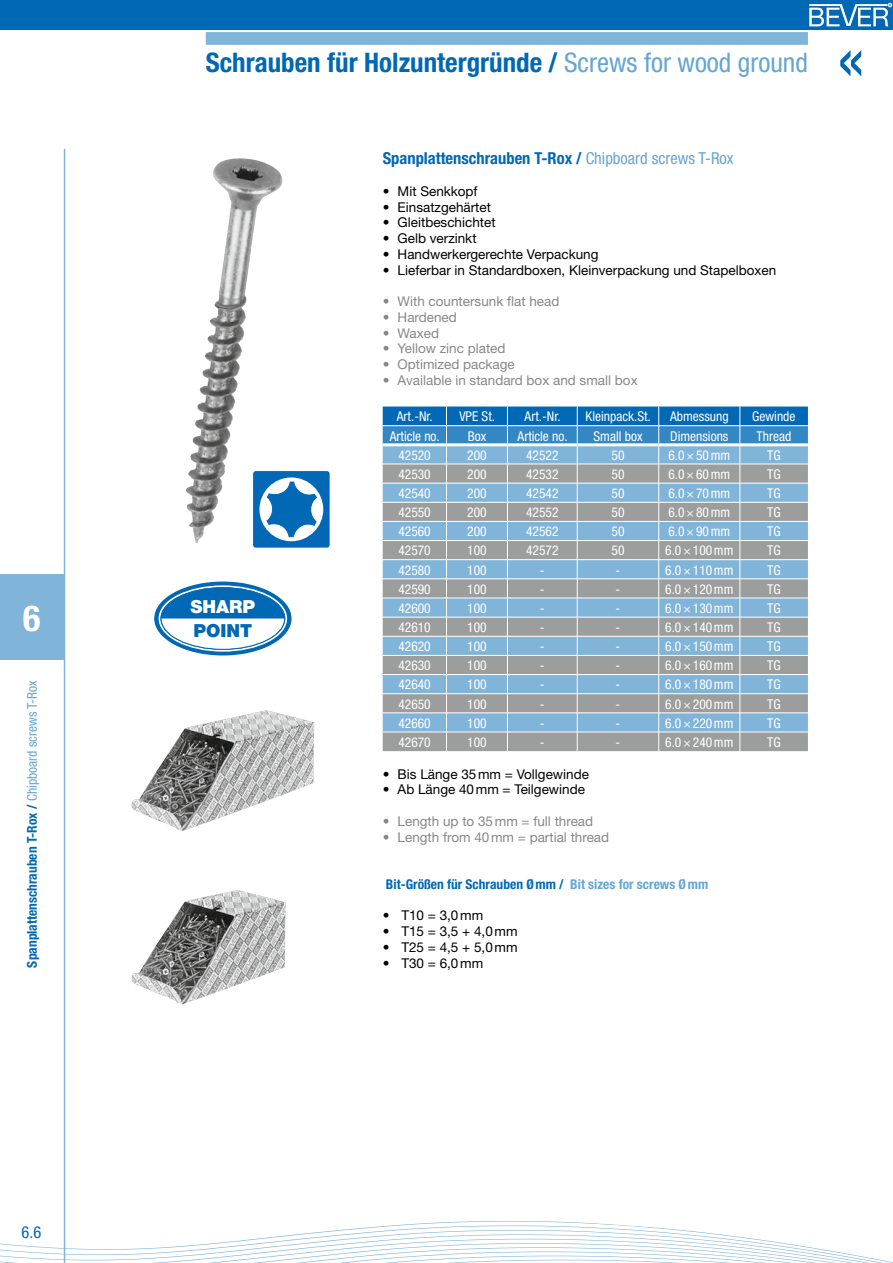
<style>
.page{position:relative;width:893px;height:1263px;background:#fff}
.page>*{position:absolute;margin:0;border:0;box-sizing:border-box;transform-origin:0 0}
.t1{font:700 condensed 36px "Helvetica Neue";color:#fff}
.t2{font:700 condensed 27px "Helvetica Neue";color:#0068b4}
.t3{font:900 18px "Helvetica Neue";color:#fff}
.t4{font:900 18px "Helvetica Neue";color:#0068b4}
.t5{font:700 condensed 16.5px "Helvetica Neue";color:#0068b4}
.t6{font:condensed 16.5px "Helvetica Neue";color:#0068b4}
.t7{font:condensed 13.5px "Helvetica Neue";color:#fff}
.t8{font:13.5px "Helvetica Neue";color:#000}
.t9{font:13.5px "Helvetica Neue";color:#878786}
.t10{font:700 condensed 13.5px "Helvetica Neue";color:#0068b4}
.s1{font-weight:400;color:#66a5d2}
.s2{color:#66a5d2}
</style>
<div class="page">
<div style="left:0;top:0;width:893px;height:30px;background:#0068b4"></div>
<svg style="left:809px;top:2px;width:84px;height:25px"></svg>
<svg style="left:0;top:1214px;width:893px;height:49px"></svg>
<svg style="left:383px;top:406px;width:425px;height:345px;background:#88a8bf"></svg>
<hr style="left:383px;top:443px;width:63px;height:3px;background:#fff">
<hr style="left:446px;top:443px;width:61px;height:3px;background:#fff">
<hr style="left:507px;top:443px;width:70px;height:3px;background:#fff">
<hr style="left:577px;top:443px;width:82px;height:3px;background:#fff">
<hr style="left:659px;top:443px;width:81px;height:3px;background:#fff">
<hr style="left:740px;top:443px;width:68px;height:3px;background:#fff">
<div style="left:206px;top:32px;width:602px;height:13px;background:#80b4d9"></div>
<div style="left:0;top:574px;width:64px;height:85px;background:#80b4d9"></div>
<hr style="left:64px;top:149px;width:1px;height:1114px;background:#80b4d9">
<img style="left:213px;top:158px;width:25px;height:45px">
<div style="left:253px;top:471px;width:77px;height:77px;background:#0068b4;border-radius:3px"></div>
<div style="left:259px;top:477px;width:64px;height:64px;background:#fff;border-radius:50%"></div>
<svg style="left:267px;top:482px;width:50px;height:55px"></svg>
<svg style="left:154px;top:581px;width:138px;height:74px"></svg>
<div style="left:159px;top:585px;width:128px;height:67px;border:2px solid #fff;border-radius:50%"></div>
<div style="left:161px;top:588px;width:124px;height:61px;background:#fff;border-radius:50%"></div>
<svg style="left:161px;top:588px;width:124px;height:30px;background:#1e79bc"></svg>
<img style="left:132px;top:710px;width:182px;height:121px">
<img style="left:132px;top:890px;width:154px;height:114px">
<h1 class="t1" style="left:23px;top:596px;width:19px">6</h1>
<p class="t10" style="left:24px;top:967px;width:289px;rotate:-90deg">Spanplattenschrauben T-Rox / <span class="s1">Chipboard screws T-Rox</span></p>
<p class="t6" style="left:22px;top:1222px;width:21px">6.6</p>
<h2 class="t2" style="left:206px;top:47px;width:604px">Schrauben für Holzuntergründe / <span class="s1">Screws for wood ground</span></h2>
<h3 class="t3" style="left:190px;top:595px;width:66px">SHARP</h3>
<h3 class="t4" style="left:193px;top:620px;width:60px">POINT</h3>
<p class="t5" style="left:383px;top:148px;width:352px">Spanplattenschrauben T-Rox / <span class="s1">Chipboard screws T-Rox</span></p>
<p class="t8" style="left:383px;top:183px;width:96px">• Mit Senkkopf</p>
<p class="t8" style="left:383px;top:199px;width:110px">• Einsatzgehärtet</p>
<p class="t8" style="left:383px;top:214px;width:114px">• Gleitbeschichtet</p>
<p class="t8" style="left:383px;top:230px;width:95px">• Gelb verzinkt</p>
<p class="t8" style="left:383px;top:246px;width:217px">• Handwerkergerechte Verpackung</p>
<p class="t8" style="left:383px;top:262px;width:395px">• Lieferbar in Standardboxen, Kleinverpackung und Stapelboxen</p>
<p class="t9" style="left:383px;top:293px;width:178px">• With countersunk flat head</p>
<p class="t9" style="left:383px;top:309px;width:76px">• Hardened</p>
<p class="t9" style="left:383px;top:325px;width:58px">• Waxed</p>
<p class="t9" style="left:383px;top:340px;width:124px">• Yellow zinc plated</p>
<p class="t9" style="left:383px;top:356px;width:134px">• Optimized package</p>
<p class="t9" style="left:383px;top:372px;width:256px">• Available in standard box and small box</p>
<p class="t7" style="left:397px;top:409px;width:37px">Art.-Nr.</p>
<p class="t7" style="left:459px;top:409px;width:37px">VPE St.</p>
<p class="t7" style="left:525px;top:409px;width:37px">Art.-Nr.</p>
<p class="t7" style="left:586px;top:409px;width:67px">Kleinpack.St.</p>
<p class="t7" style="left:670px;top:409px;width:60px">Abmessung</p>
<p class="t7" style="left:752px;top:409px;width:45px">Gewinde</p>
<p class="t7" style="left:390px;top:428px;width:51px">Article no.</p>
<p class="t7" style="left:468px;top:428px;width:20px">Box</p>
<p class="t7" style="left:518px;top:428px;width:51px">Article no.</p>
<p class="t7" style="left:593px;top:428px;width:50px">Small box</p>
<p class="t7" style="left:670px;top:428px;width:60px">Dimensions</p>
<p class="t7" style="left:756px;top:428px;width:36px">Thread</p>
<p class="t7" style="left:398px;top:447px;width:34px">42520</p>
<p class="t7" style="left:467px;top:447px;width:21px">200</p>
<p class="t7" style="left:526px;top:447px;width:34px">42522</p>
<p class="t7" style="left:611px;top:447px;width:14px">50</p>
<p class="t7" style="left:668px;top:447px;width:63px">6.0×50mm</p>
<p class="t7" style="left:767px;top:447px;width:15px">TG</p>
<p class="t7" style="left:398px;top:466px;width:34px">42530</p>
<p class="t7" style="left:467px;top:466px;width:21px">200</p>
<p class="t7" style="left:526px;top:466px;width:34px">42532</p>
<p class="t7" style="left:611px;top:466px;width:14px">50</p>
<p class="t7" style="left:668px;top:466px;width:63px">6.0×60mm</p>
<p class="t7" style="left:767px;top:466px;width:15px">TG</p>
<p class="t7" style="left:398px;top:485px;width:34px">42540</p>
<p class="t7" style="left:467px;top:485px;width:21px">200</p>
<p class="t7" style="left:526px;top:485px;width:34px">42542</p>
<p class="t7" style="left:611px;top:485px;width:14px">50</p>
<p class="t7" style="left:668px;top:485px;width:63px">6.0×70mm</p>
<p class="t7" style="left:767px;top:485px;width:15px">TG</p>
<p class="t7" style="left:398px;top:505px;width:34px">42550</p>
<p class="t7" style="left:467px;top:505px;width:21px">200</p>
<p class="t7" style="left:526px;top:505px;width:34px">42552</p>
<p class="t7" style="left:611px;top:505px;width:14px">50</p>
<p class="t7" style="left:668px;top:505px;width:63px">6.0×80mm</p>
<p class="t7" style="left:767px;top:505px;width:15px">TG</p>
<p class="t7" style="left:398px;top:524px;width:34px">42560</p>
<p class="t7" style="left:467px;top:524px;width:21px">200</p>
<p class="t7" style="left:526px;top:524px;width:34px">42562</p>
<p class="t7" style="left:611px;top:524px;width:14px">50</p>
<p class="t7" style="left:668px;top:524px;width:63px">6.0×90mm</p>
<p class="t7" style="left:767px;top:524px;width:15px">TG</p>
<p class="t7" style="left:398px;top:543px;width:34px">42570</p>
<p class="t7" style="left:467px;top:543px;width:21px">100</p>
<p class="t7" style="left:526px;top:543px;width:34px">42572</p>
<p class="t7" style="left:611px;top:543px;width:14px">50</p>
<p class="t7" style="left:665px;top:543px;width:70px">6.0×100mm</p>
<p class="t7" style="left:767px;top:543px;width:15px">TG</p>
<p class="t7" style="left:398px;top:562px;width:34px">42580</p>
<p class="t7" style="left:467px;top:562px;width:21px">100</p>
<p class="t7" style="left:540px;top:562px;width:6px">-</p>
<p class="t7" style="left:616px;top:562px;width:6px">-</p>
<p class="t7" style="left:665px;top:562px;width:70px">6.0×110mm</p>
<p class="t7" style="left:767px;top:562px;width:15px">TG</p>
<p class="t7" style="left:398px;top:581px;width:34px">42590</p>
<p class="t7" style="left:467px;top:581px;width:21px">100</p>
<p class="t7" style="left:540px;top:581px;width:6px">-</p>
<p class="t7" style="left:616px;top:581px;width:6px">-</p>
<p class="t7" style="left:665px;top:581px;width:70px">6.0×120mm</p>
<p class="t7" style="left:767px;top:581px;width:15px">TG</p>
<p class="t7" style="left:398px;top:600px;width:34px">42600</p>
<p class="t7" style="left:467px;top:600px;width:21px">100</p>
<p class="t7" style="left:540px;top:600px;width:6px">-</p>
<p class="t7" style="left:616px;top:600px;width:6px">-</p>
<p class="t7" style="left:665px;top:600px;width:70px">6.0×130mm</p>
<p class="t7" style="left:767px;top:600px;width:15px">TG</p>
<p class="t7" style="left:398px;top:619px;width:34px">42610</p>
<p class="t7" style="left:467px;top:619px;width:21px">100</p>
<p class="t7" style="left:540px;top:619px;width:6px">-</p>
<p class="t7" style="left:616px;top:619px;width:6px">-</p>
<p class="t7" style="left:665px;top:619px;width:70px">6.0×140mm</p>
<p class="t7" style="left:767px;top:619px;width:15px">TG</p>
<p class="t7" style="left:398px;top:639px;width:34px">42620</p>
<p class="t7" style="left:467px;top:639px;width:21px">100</p>
<p class="t7" style="left:540px;top:639px;width:6px">-</p>
<p class="t7" style="left:616px;top:639px;width:6px">-</p>
<p class="t7" style="left:665px;top:639px;width:70px">6.0×150mm</p>
<p class="t7" style="left:767px;top:639px;width:15px">TG</p>
<p class="t7" style="left:398px;top:658px;width:34px">42630</p>
<p class="t7" style="left:467px;top:658px;width:21px">100</p>
<p class="t7" style="left:540px;top:658px;width:6px">-</p>
<p class="t7" style="left:616px;top:658px;width:6px">-</p>
<p class="t7" style="left:665px;top:658px;width:70px">6.0×160mm</p>
<p class="t7" style="left:767px;top:658px;width:15px">TG</p>
<p class="t7" style="left:398px;top:677px;width:34px">42640</p>
<p class="t7" style="left:467px;top:677px;width:21px">100</p>
<p class="t7" style="left:540px;top:677px;width:6px">-</p>
<p class="t7" style="left:616px;top:677px;width:6px">-</p>
<p class="t7" style="left:665px;top:677px;width:70px">6.0×180mm</p>
<p class="t7" style="left:767px;top:677px;width:15px">TG</p>
<p class="t7" style="left:398px;top:696px;width:34px">42650</p>
<p class="t7" style="left:467px;top:696px;width:21px">100</p>
<p class="t7" style="left:540px;top:696px;width:6px">-</p>
<p class="t7" style="left:616px;top:696px;width:6px">-</p>
<p class="t7" style="left:665px;top:696px;width:70px">6.0×200mm</p>
<p class="t7" style="left:767px;top:696px;width:15px">TG</p>
<p class="t7" style="left:398px;top:715px;width:34px">42660</p>
<p class="t7" style="left:467px;top:715px;width:21px">100</p>
<p class="t7" style="left:540px;top:715px;width:6px">-</p>
<p class="t7" style="left:616px;top:715px;width:6px">-</p>
<p class="t7" style="left:665px;top:715px;width:70px">6.0×220mm</p>
<p class="t7" style="left:767px;top:715px;width:15px">TG</p>
<p class="t7" style="left:398px;top:734px;width:34px">42670</p>
<p class="t7" style="left:467px;top:734px;width:21px">100</p>
<p class="t7" style="left:540px;top:734px;width:6px">-</p>
<p class="t7" style="left:616px;top:734px;width:6px">-</p>
<p class="t7" style="left:665px;top:734px;width:70px">6.0×240mm</p>
<p class="t7" style="left:767px;top:734px;width:15px">TG</p>
<p class="t8" style="left:383px;top:766px;width:208px">• Bis Länge 35mm = Vollgewinde</p>
<p class="t8" style="left:383px;top:781px;width:204px">• Ab Länge 40mm = Teilgewinde</p>
<p class="t9" style="left:383px;top:813px;width:212px">• Length up to 35mm = full thread</p>
<p class="t9" style="left:383px;top:829px;width:228px">• Length from 40mm = partial thread</p>
<p class="t10" style="left:383px;top:876px;width:327px">■Bit-Größen für Schrauben Ømm / <span class="s2">■Bit sizes for screws Ømm</span></p>
<p class="t8" style="left:383px;top:907px;width:102px">• ■T10 = 3,0mm</p>
<p class="t8" style="left:383px;top:923px;width:136px">• ■T15 = 3,5 + 4,0mm</p>
<p class="t8" style="left:383px;top:939px;width:136px">• ■T25 = 4,5 + 5,0mm</p>
<p class="t8" style="left:383px;top:955px;width:102px">• ■T30 = 6,0mm</p>
</div>
